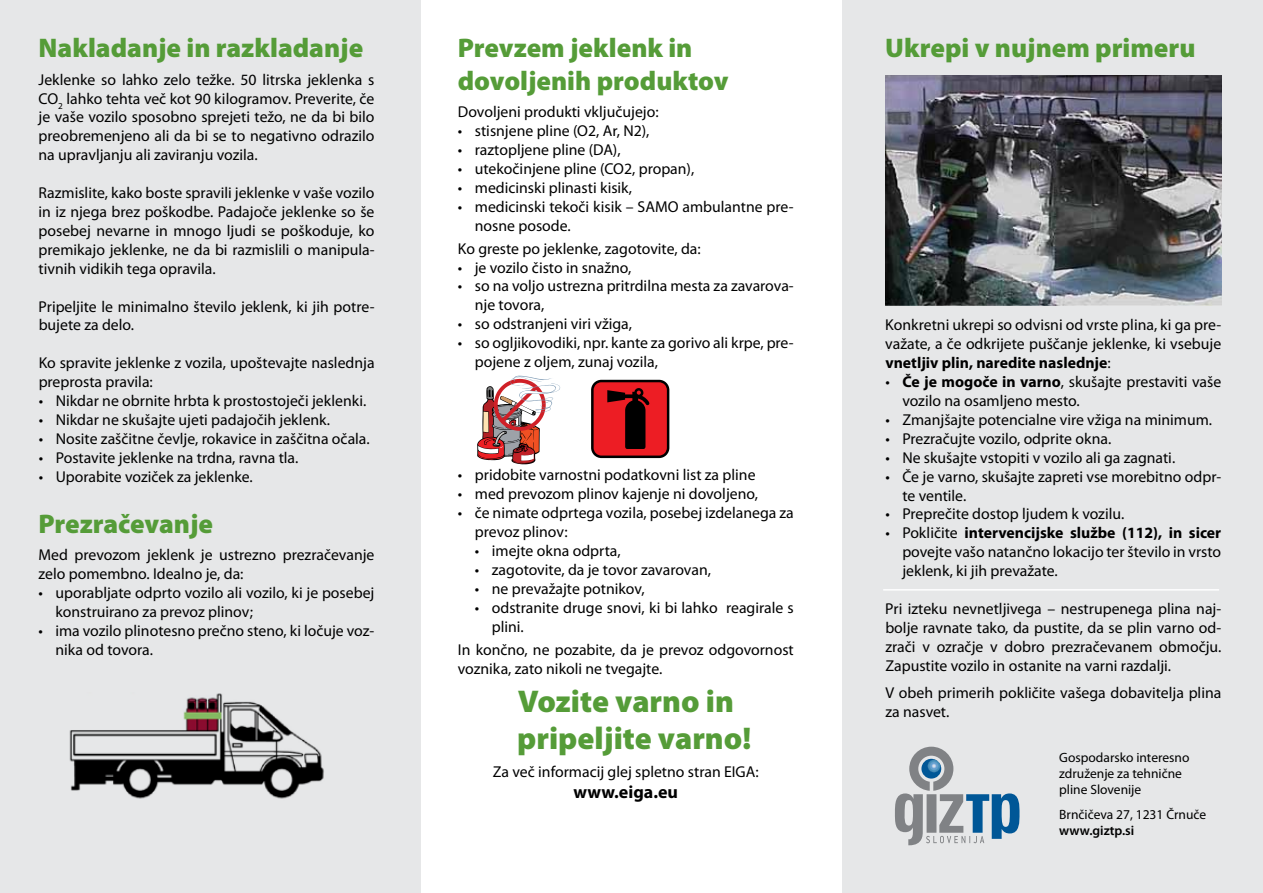
<style>
.page{position:relative;width:1263px;height:893px;background:#fff}
.page>*{position:absolute;margin:0;border:0;box-sizing:border-box;transform-origin:0 0}
.t1{font:900 31.5px/37.8px "Myriad Pro";color:#559c38}
.t2{font:900 27px/32.4px "Myriad Pro";color:#559c38}
.t3{font:700 18px "Myriad Pro";color:#000}
.t4{font:15.75px/18.9px "Myriad Pro";color:#000}
.t5{font:13.5px/16.2px "Myriad Pro";color:#000}
.t6{font:600 13.5px "Myriad Pro";color:#000}
.s1{font-weight:700}
</style>
<div class="page">
<div style="left:0;top:0;width:421px;height:893px;background:#e6e7e8"></div>
<div style="left:842px;top:0;width:421px;height:893px;background:#e6e7e8"></div>
<img style="left:69px;top:693px;width:255px;height:106px">
<img style="left:885px;top:75px;width:336px;height:230px">
<hr style="left:883px;top:589px;width:336px;height:2px;background:#fff">
<svg style="left:895px;top:747px;width:125px;height:98px"></svg>
<img style="left:477px;top:376px;width:83px;height:88px">
<svg style="left:591px;top:380px;width:78px;height:78px;background:#a1161b"></svg>
<h2 class="t2" style="left:39px;top:32px;width:326px">Nakladanje in razkladanje</h2>
<p class="t4" style="left:39px;top:70px;width:337px;text-align:justify">Jeklenke so lahko zelo težke. 50 litrska jeklenka s CO<sub>2</sub> lahko tehta več kot 90 kilogramov. Preverite, če je vaše vozilo sposobno sprejeti težo, ne da bi bilo preobremenjeno ali da bi se to negativno odrazilo na upravljanju ali zaviranju vozila.</p>
<p class="t4" style="left:39px;top:183px;width:337px;text-align:justify">Razmislite, kako boste spravili jeklenke v vaše vozilo in iz njega brez poškodbe. Padajoče jeklenke so še posebej nevarne in mnogo ljudi se poškoduje, ko premikajo jeklenke, ne da bi razmislili o manipula&shy;tivnih vidikih tega opravila.</p>
<p class="t4" style="left:39px;top:297px;width:337px">Pripeljite le minimalno število jeklenk, ki jih potre&shy;bujete za delo.</p>
<p class="t4" style="left:39px;top:353px;width:337px">Ko spravite jeklenke z vozila, upoštevajte naslednja preprosta pravila:</p>
<p class="t4" style="left:39px;top:391px;width:329px">• Nikdar ne obrnite hrbta k prostostoječi jeklenki.</p>
<p class="t4" style="left:39px;top:410px;width:293px">• Nikdar ne skušajte ujeti padajočih jeklenk.</p>
<p class="t4" style="left:39px;top:429px;width:333px">• Nosite zaščitne čevlje, rokavice in zaščitna očala.</p>
<p class="t4" style="left:39px;top:448px;width:261px">• Postavite jeklenke na trdna, ravna tla.</p>
<p class="t4" style="left:39px;top:467px;width:216px">• Uporabite voziček za jeklenke.</p>
<h2 class="t2" style="left:39px;top:508px;width:176px">Prezračevanje</h2>
<p class="t4" style="left:39px;top:545px;width:337px">Med prevozom jeklenk je ustrezno prezračevanje zelo pomembno. Idealno je, da:</p>
<p class="t4" style="left:55px;top:583px;width:320px;text-indent:-17px">• uporabljate odprto vozilo ali vozilo, ki je posebej konstruirano za prevoz plinov;</p>
<p class="t4" style="left:55px;top:621px;width:320px;text-indent:-17px">• ima vozilo plinotesno prečno steno, ki ločuje voz&shy;nika od tovora.</p>
<h2 class="t2" style="left:458px;top:32px;width:272px">Prevzem jeklenk in dovoljenih produktov</h2>
<p class="t4" style="left:458px;top:102px;width:202px">Dovoljeni produkti vključujejo:</p>
<p class="t4" style="left:458px;top:121px;width:193px">• stisnjene pline (O2, Ar, N2),</p>
<p class="t4" style="left:458px;top:140px;width:164px">• raztopljene pline (DA),</p>
<p class="t4" style="left:458px;top:159px;width:238px">• utekočinjene pline (CO2, propan),</p>
<p class="t4" style="left:458px;top:178px;width:176px">• medicinski plinasti kisik,</p>
<p class="t4" style="left:475px;top:197px;width:320px;text-indent:-17px">• medicinski tekoči kisik – SAMO ambulantne pre&shy;nosne posode.</p>
<p class="t4" style="left:458px;top:239px;width:244px">Ko greste po jeklenke, zagotovite, da:</p>
<p class="t4" style="left:458px;top:258px;width:175px">• je vozilo čisto in snažno,</p>
<p class="t4" style="left:475px;top:276px;width:320px;text-indent:-17px">• so na voljo ustrezna pritrdilna mesta za zavarova&shy;nje tovora,</p>
<p class="t4" style="left:458px;top:314px;width:176px">• so odstranjeni viri vžiga,</p>
<p class="t4" style="left:475px;top:333px;width:320px;text-indent:-17px">• so ogljikovodiki, npr. kante za gorivo ali krpe, pre&shy;pojene z oljem, zunaj vozila,</p>
<p class="t4" style="left:458px;top:465px;width:299px">• pridobite varnostni podatkovni list za pline</p>
<p class="t4" style="left:458px;top:484px;width:302px">• med prevozom plinov kajenje ni dovoljeno,</p>
<p class="t4" style="left:475px;top:503px;width:320px;text-indent:-17px">• če nimate odprtega vozila, posebej izdelanega za prevoz plinov:</p>
<p class="t4" style="left:475px;top:541px;width:147px">• imejte okna odprta,</p>
<p class="t4" style="left:475px;top:560px;width:238px">• zagotovite, da je tovor zavarovan,</p>
<p class="t4" style="left:475px;top:579px;width:171px">• ne prevažajte potnikov,</p>
<p class="t4" style="left:492px;top:598px;width:303px;text-indent:-17px">• odstranite druge snovi, ki bi lahko reagirale s plini.</p>
<p class="t4" style="left:458px;top:640px;width:337px">In končno, ne pozabite, da je prevoz odgovornost voznika, zato nikoli ne tvegajte.</p>
<h1 class="t1" style="left:517px;top:682px;width:235px">Vozite varno in pripeljite varno!</h1>
<p class="t4" style="left:493px;top:762px;width:267px">Za več informacij glej spletno stran EIGA:</p>
<p class="t3" style="left:573px;top:780px;width:106px">www.eiga.eu</p>
<h2 class="t2" style="left:885px;top:32px;width:312px">Ukrepi v nujnem primeru</h2>
<p class="t4" style="left:885px;top:315px;width:337px;text-align:justify">Konkretni ukrepi so odvisni od vrste plina, ki ga pre&shy;važate, a če odkrijete puščanje jeklenke, ki vsebuje <span class="s1">vnetljiv plin, naredite naslednje</span>:</p>
<p class="t4" style="left:902px;top:372px;width:320px;text-indent:-17px">• <span class="s1">Če je mogoče in varno</span>, skušajte prestaviti vaše vozilo na osamljeno mesto.</p>
<p class="t4" style="left:885px;top:410px;width:328px">• Zmanjšajte potencialne vire vžiga na minimum.</p>
<p class="t4" style="left:885px;top:429px;width:227px">• Prezračujte vozilo, odprite okna.</p>
<p class="t4" style="left:885px;top:448px;width:291px">• Ne skušajte vstopiti v vozilo ali ga zagnati.</p>
<p class="t4" style="left:902px;top:467px;width:320px;text-indent:-17px">• Če je varno, skušajte zapreti vse morebitno odpr&shy;te ventile.</p>
<p class="t4" style="left:885px;top:504px;width:240px">• Preprečite dostop ljudem k vozilu.</p>
<p class="t4" style="left:902px;top:523px;width:320px;text-align:justify;text-indent:-17px">• Pokličite <span class="s1">intervencijske službe (112), in sicer </span>povejte vašo natančno lokacijo ter število in vrsto jeklenk, ki jih prevažate.</p>
<p class="t4" style="left:885px;top:599px;width:337px;text-align:justify">Pri izteku nevnetljivega – nestrupenega plina naj&shy;bolje ravnate tako, da pustite, da se plin varno od&shy;zrači v ozračje v dobro prezračevanem območju.<br>Zapustite vozilo in ostanite na varni razdalji.</p>
<p class="t4" style="left:885px;top:683px;width:337px">V obeh primerih pokličite vašega dobavitelja plina za nasvet.</p>
<p class="t5" style="left:1059px;top:749px;width:132px">Gospodarsko interesno združenje za tehnične pline Slovenije</p>
<p class="t5" style="left:1059px;top:806px;width:149px">Brnčičeva 27, 1231 Črnuče</p>
<p class="t6" style="left:1059px;top:822px;width:77px">www.giztp.si</p>
</div>
